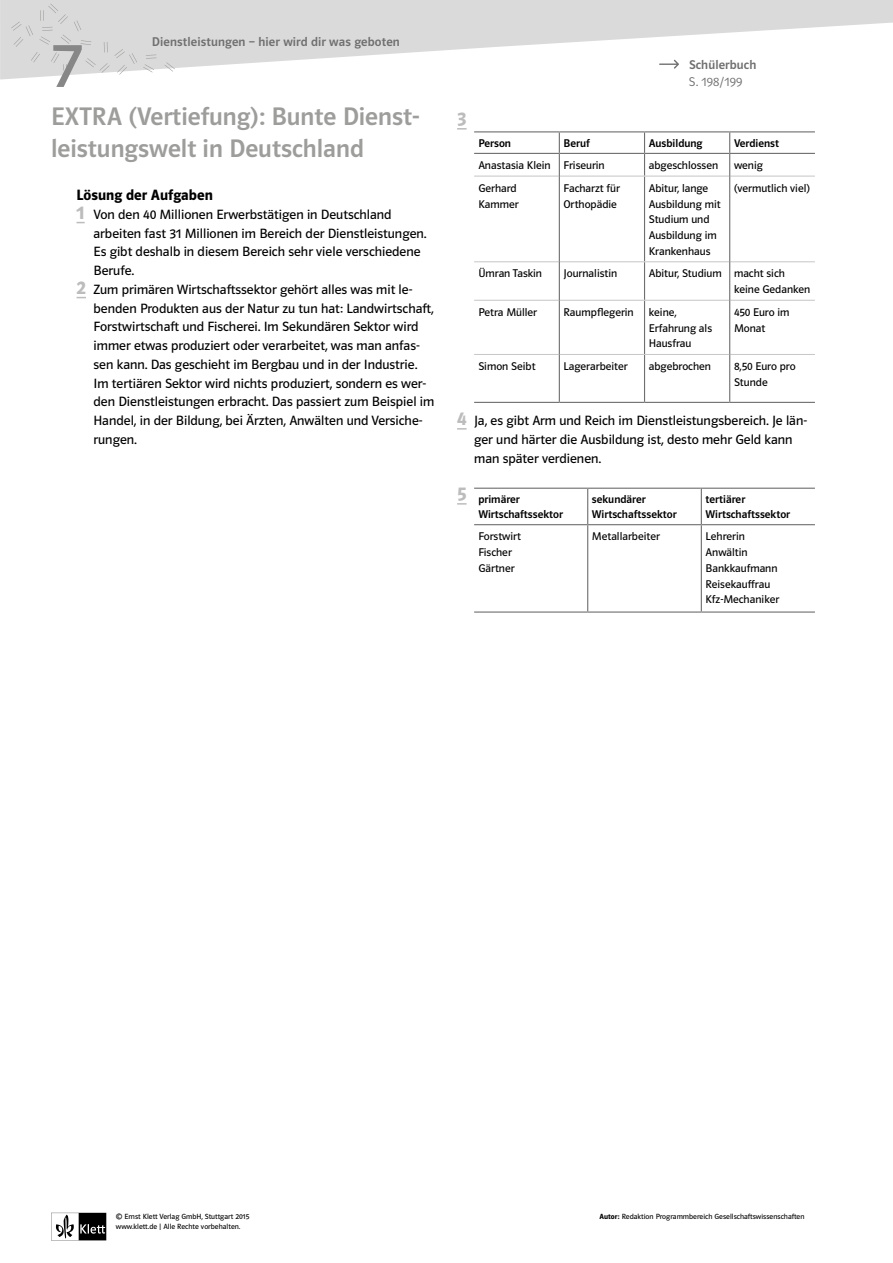
<style>
.page{position:relative;width:893px;height:1263px;background:#fff}
.page>*{position:absolute;margin:0;border:0;box-sizing:border-box;transform-origin:0 0}
.mav_kapitelziffer{font:67.5px "Polo 22 K Buch";color:#878787}
.mav_kapitelüberschri{font:25.5px/31.5px "Polo ST11 K Krftg";color:#9d9d9c}
.mav_aufgaben_antwort{font:19.5px "Polo ST11 K Hfett";color:#bcbcbc}
.mav_hauptüberschrift{font:15px "Polo ST11 K Hfett";color:#000}
.mav_aufgaben_antwort-2{font:13.5px/18.8px "Polo ST11 K Buch";color:#000}
.mav_kolumnentitel{font:12.75px "Polo ST11 K Krftg";letter-spacing:.01em;color:#706f6f}
.mav_kolumnentitel_le{font:12.75px "Polo ST11 K Leicht";letter-spacing:.01em;color:#706f6f}
.mav_tabelle_inhalt_a{font:11.25px/15.8px "Polo ST11 K Buch";color:#000}
.mav_tabelle_kopf_auf{font:11.25px/15px "Polo ST11 K Krftg";color:#000}
.PDF{font:7.5px "Polo ST11 K Buch";color:#000}
.s1{font-family:"Polo ST11 K Hfett";font-size:19.5px;color:#bcbcbc}
.s2{font-family:"Polo ST11 K Hfett"}
</style>
<div class="page">
<svg style="left:0;top:0;width:893px;height:80px;fill:#dadada"></svg>
<svg style="left:0;top:0;width:1px;height:22px"></svg>
<svg style="left:11px;top:4px;width:126px;height:71px"></svg>
<svg style="left:143px;top:55px;width:13px;height:17px"></svg>
<svg style="left:165px;top:62px;width:10px;height:10px"></svg>
<svg style="left:457px;top:128px;width:10px;height:2px"></svg>
<svg style="left:457px;top:428px;width:10px;height:2px"></svg>
<svg style="left:457px;top:503px;width:10px;height:2px"></svg>
<svg style="left:644px;top:132px;width:1px;height:44px"></svg>
<hr style="left:644px;top:176px;width:1px;height:85px;background:#706f6f">
<hr style="left:644px;top:262px;width:1px;height:38px;background:#706f6f">
<hr style="left:644px;top:301px;width:1px;height:53px;background:#706f6f">
<hr style="left:644px;top:355px;width:1px;height:47px;background:#706f6f">
<hr style="left:474px;top:176px;width:85px;height:1px;background:#c6c6c6">
<hr style="left:474px;top:261px;width:85px;height:1px;background:#c6c6c6">
<hr style="left:474px;top:300px;width:85px;height:1px;background:#c6c6c6">
<hr style="left:474px;top:354px;width:85px;height:1px;background:#c6c6c6">
<hr style="left:560px;top:176px;width:84px;height:1px;background:#c6c6c6">
<hr style="left:644px;top:176px;width:85px;height:1px;background:#c6c6c6">
<hr style="left:730px;top:176px;width:85px;height:1px;background:#c6c6c6">
<hr style="left:560px;top:261px;width:84px;height:1px;background:#c6c6c6">
<hr style="left:644px;top:261px;width:85px;height:1px;background:#c6c6c6">
<hr style="left:730px;top:261px;width:85px;height:1px;background:#c6c6c6">
<hr style="left:560px;top:300px;width:84px;height:1px;background:#c6c6c6">
<hr style="left:644px;top:300px;width:85px;height:1px;background:#c6c6c6">
<hr style="left:730px;top:300px;width:85px;height:1px;background:#c6c6c6">
<hr style="left:560px;top:354px;width:84px;height:1px;background:#c6c6c6">
<hr style="left:644px;top:354px;width:85px;height:1px;background:#c6c6c6">
<hr style="left:730px;top:354px;width:85px;height:1px;background:#c6c6c6">
<hr style="left:559px;top:176px;width:1px;height:86px;background:#706f6f">
<hr style="left:559px;top:262px;width:1px;height:38px;background:#706f6f">
<hr style="left:559px;top:300px;width:1px;height:54px;background:#706f6f">
<hr style="left:559px;top:354px;width:1px;height:48px;background:#706f6f">
<hr style="left:729px;top:176px;width:1px;height:86px;background:#706f6f">
<hr style="left:729px;top:262px;width:1px;height:38px;background:#706f6f">
<hr style="left:729px;top:300px;width:1px;height:54px;background:#706f6f">
<hr style="left:729px;top:354px;width:1px;height:48px;background:#706f6f">
<hr style="left:474px;top:131px;width:85px;height:1px;background:#706f6f">
<hr style="left:474px;top:153px;width:85px;height:1px;background:#706f6f">
<hr style="left:559px;top:131px;width:85px;height:1px;background:#706f6f">
<hr style="left:644px;top:131px;width:85px;height:1px;background:#706f6f">
<svg style="left:559px;top:132px;width:1px;height:44px"></svg>
<hr style="left:559px;top:153px;width:85px;height:1px;background:#706f6f">
<hr style="left:644px;top:153px;width:86px;height:1px;background:#706f6f">
<hr style="left:729px;top:131px;width:86px;height:1px;background:#706f6f">
<svg style="left:729px;top:132px;width:1px;height:44px"></svg>
<hr style="left:730px;top:153px;width:85px;height:1px;background:#706f6f">
<hr style="left:474px;top:402px;width:85px;height:1px;background:#706f6f">
<hr style="left:559px;top:402px;width:85px;height:1px;background:#706f6f">
<hr style="left:644px;top:402px;width:86px;height:1px;background:#706f6f">
<hr style="left:730px;top:402px;width:85px;height:1px;background:#706f6f">
<hr style="left:587px;top:525px;width:1px;height:86px;background:#706f6f">
<hr style="left:701px;top:525px;width:1px;height:86px;background:#706f6f">
<hr style="left:474px;top:488px;width:114px;height:1px;background:#706f6f">
<hr style="left:474px;top:524px;width:114px;height:1px;background:#706f6f">
<hr style="left:588px;top:488px;width:113px;height:1px;background:#706f6f">
<hr style="left:587px;top:489px;width:1px;height:35px;background:#706f6f">
<hr style="left:588px;top:524px;width:113px;height:1px;background:#706f6f">
<hr style="left:701px;top:488px;width:114px;height:1px;background:#706f6f">
<hr style="left:701px;top:489px;width:1px;height:35px;background:#706f6f">
<hr style="left:701px;top:524px;width:114px;height:1px;background:#706f6f">
<hr style="left:474px;top:611px;width:114px;height:2px;background:#706f6f">
<hr style="left:588px;top:611px;width:113px;height:2px;background:#706f6f">
<hr style="left:701px;top:611px;width:114px;height:2px;background:#706f6f">
<svg style="left:659px;top:60px;width:20px;height:9px"></svg>
<svg style="left:51px;top:1213px;width:55px;height:27px"></svg>
<p class="mav_kapitelziffer" style="left:51px;top:29px;width:32px">7</p>
<p class="mav_kolumnentitel" style="left:152px;top:35px;width:250px">Dienstleistungen – hier wird dir was geboten</p>
<p class="mav_kapitelüberschri" style="left:51px;top:101px;width:370px">EXTRA (Vertiefung): Bunte Dienst&shy;leistungswelt in Deutschland</p>
<p class="mav_hauptüberschrift" style="left:77px;top:187px;width:138px">Lösung der Aufgaben</p>
<p class="mav_aufgaben_antwort-2" style="left:94px;top:205px;width:335px;text-indent:-17px"><span class="s1">1</span> Von den 40 Millionen Erwerbstätigen in Deutschland arbeiten fast 31 Millionen im Bereich der Dienstleistungen.<br>Es gibt deshalb in diesem Bereich sehr viele verschiedene Berufe.</p>
<p class="mav_aufgaben_antwort-2" style="left:94px;top:280px;width:342px;text-indent:-17px"><span class="s1">2</span> Zum primären Wirtschaftssektor gehört alles was mit le&shy;benden Produkten aus der Natur zu tun hat: Landwirtschaft, Forstwirtschaft und Fischerei. Im Sekundären Sektor wird immer etwas produziert oder verarbeitet, was man anfas&shy;sen kann. Das geschieht im Bergbau und in der Industrie.<br>Im tertiären Sektor wird nichts produziert, sondern es wer&shy;den Dienstleistungen erbracht. Das passiert zum Beispiel im Handel, in der Bildung, bei Ärzten, Anwälten und Versiche&shy;rungen.</p>
<p class="mav_aufgaben_antwort" style="left:457px;top:107px;width:11px">3</p>
<p class="mav_kolumnentitel" style="left:689px;top:57px;width:69px">Schülerbuch</p>
<p class="mav_kolumnentitel_le" style="left:689px;top:75px;width:55px">S. 198/199</p>
<p class="mav_tabelle_kopf_auf" style="left:478px;top:136px;width:34px">Person</p>
<p class="mav_tabelle_kopf_auf" style="left:564px;top:136px;width:28px">Beruf</p>
<p class="mav_tabelle_kopf_auf" style="left:649px;top:136px;width:55px">Ausbildung</p>
<p class="mav_tabelle_kopf_auf" style="left:734px;top:136px;width:47px">Verdienst</p>
<p class="mav_tabelle_inhalt_a" style="left:478px;top:158px;width:74px">Anastasia Klein</p>
<p class="mav_tabelle_inhalt_a" style="left:564px;top:158px;width:43px">Friseurin</p>
<p class="mav_tabelle_inhalt_a" style="left:649px;top:158px;width:71px">abgeschlossen</p>
<p class="mav_tabelle_inhalt_a" style="left:734px;top:158px;width:30px">wenig</p>
<p class="mav_tabelle_inhalt_a" style="left:478px;top:180px;width:42px">Gerhard<br>Kammer</p>
<p class="mav_tabelle_inhalt_a" style="left:564px;top:180px;width:58px">Facharzt für<br>Orthopädie</p>
<p class="mav_tabelle_inhalt_a" style="left:649px;top:180px;width:73px">Abitur, lange<br>Ausbildung mit<br>Studium und<br>Ausbildung im<br>Krankenhaus</p>
<p class="mav_tabelle_inhalt_a" style="left:734px;top:180px;width:77px">(vermutlich viel)</p>
<p class="mav_tabelle_inhalt_a" style="left:478px;top:266px;width:65px">Ümran Taskin</p>
<p class="mav_tabelle_inhalt_a" style="left:564px;top:266px;width:55px">Journalistin</p>
<p class="mav_tabelle_inhalt_a" style="left:649px;top:266px;width:75px">Abitur, Studium</p>
<p class="mav_tabelle_inhalt_a" style="left:734px;top:266px;width:78px">macht sich keine Gedanken</p>
<p class="mav_tabelle_inhalt_a" style="left:478px;top:304px;width:60px">Petra Müller</p>
<p class="mav_tabelle_inhalt_a" style="left:564px;top:304px;width:72px">Raumpflegerin</p>
<p class="mav_tabelle_inhalt_a" style="left:649px;top:304px;width:65px">keine,<br>Erfahrung als<br>Hausfrau</p>
<p class="mav_tabelle_inhalt_a" style="left:734px;top:304px;width:57px">450 Euro im<br>Monat</p>
<p class="mav_tabelle_inhalt_a" style="left:478px;top:359px;width:59px">Simon Seibt</p>
<p class="mav_tabelle_inhalt_a" style="left:564px;top:359px;width:66px">Lagerarbeiter</p>
<p class="mav_tabelle_inhalt_a" style="left:649px;top:359px;width:64px">abgebrochen</p>
<p class="mav_tabelle_inhalt_a" style="left:734px;top:359px;width:63px">8,50 Euro pro<br>Stunde</p>
<p class="mav_aufgaben_antwort-2" style="left:474px;top:411px;width:334px;text-indent:-17px"><span class="s1">4</span> Ja, es gibt Arm und Reich im Dienstleistungsbereich. Je län&shy;ger und härter die Ausbildung ist, desto mehr Geld kann man später verdienen.</p>
<p class="mav_aufgaben_antwort" style="left:457px;top:482px;width:11px">5</p>
<p class="mav_tabelle_kopf_auf" style="left:478px;top:492px;width:86px">primärer<br>Wirtschaftssektor</p>
<p class="mav_tabelle_kopf_auf" style="left:592px;top:492px;width:86px">sekundärer<br>Wirtschaftssektor</p>
<p class="mav_tabelle_kopf_auf" style="left:706px;top:492px;width:86px">tertiärer<br>Wirtschaftssektor</p>
<p class="mav_tabelle_inhalt_a" style="left:478px;top:529px;width:44px">Forstwirt</p>
<p class="mav_tabelle_inhalt_a" style="left:478px;top:545px;width:35px">Fischer</p>
<p class="mav_tabelle_inhalt_a" style="left:478px;top:560px;width:38px">Gärtner</p>
<p class="mav_tabelle_inhalt_a" style="left:592px;top:529px;width:69px">Metallarbeiter</p>
<p class="mav_tabelle_inhalt_a" style="left:706px;top:529px;width:41px">Lehrerin</p>
<p class="mav_tabelle_inhalt_a" style="left:706px;top:545px;width:44px">Anwältin</p>
<p class="mav_tabelle_inhalt_a" style="left:706px;top:560px;width:74px">Bankkaufmann</p>
<p class="mav_tabelle_inhalt_a" style="left:706px;top:576px;width:66px">Reisekauffrau</p>
<p class="mav_tabelle_inhalt_a" style="left:706px;top:592px;width:75px">Kfz-Mechaniker</p>
<p class="PDF" style="left:116px;top:1212px;width:135px">© Ernst Klett Verlag GmbH, Stuttgart 2015</p>
<p class="PDF" style="left:116px;top:1222px;width:126px">www.klett.de | Alle Rechte vorbehalten.</p>
<p class="PDF" style="left:600px;top:1212px;width:206px"><span class="s2">Autor:</span> Redaktion Programmbereich Gesellschaftswissenschaften</p>
</div>
